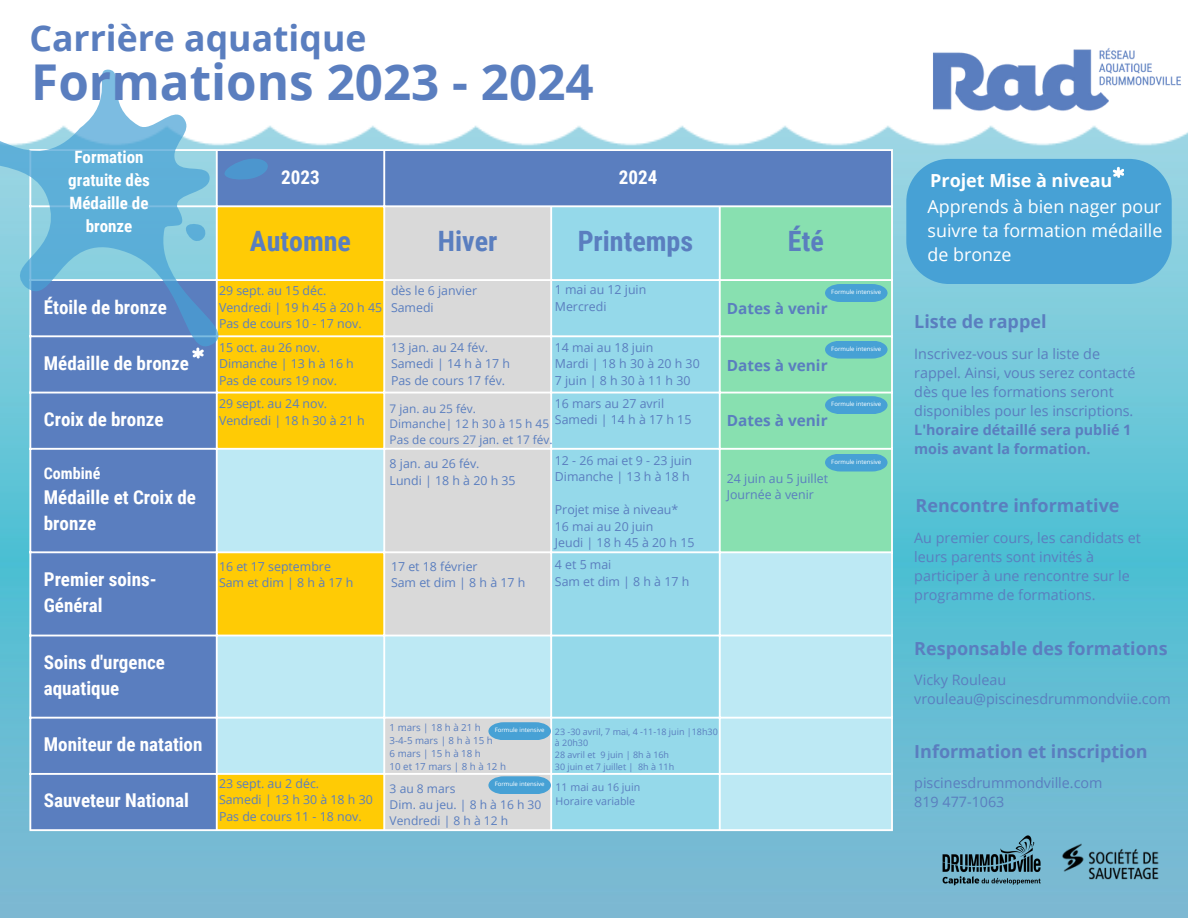
<style>
.page{position:relative;width:1188px;height:918px;background:#fff}
.page>*{position:absolute;margin:0;border:0;box-sizing:border-box;transform-origin:0 0}
.t1{font:700 49.35px "Open Sans";color:#5a7ebf}
.t2{font:700 35.55px "Open Sans";color:#5a7ebf}
.t3{font:700 28.05px "Roboto Condensed";color:#5a7ebf}
.t4{font:700 19.05px/25.8px "Roboto Condensed";color:#fff}
.t5{font:700 18px "Open Sans";color:#5a7ebf}
.t6{font:700 18px "Open Sans";color:#fff}
.t7{font:17.85px/23.9px "Open Sans";color:#fff;text-align:justify}
.t8{font:700 16.95px/22.8px "Roboto Condensed";color:#fff;text-align:center}
.t9{font:700 16.05px "Roboto Condensed";color:#fff}
.t10{font:700 15.3px "Open Sans";color:#5a7ebf}
.t11{font:14.4px/19.2px "Open Sans";color:#5a7ebf}
.t12{font:12.3px "Open Sans";color:#5a7ebf}
.t13{font:12.3px "Open Sans";letter-spacing:.13em;color:#5a7ebf}
.t14{font:12.3px "Open Sans";letter-spacing:.26em;color:#5a7ebf}
.t15{font:12.15px "Open Sans";color:#5a7ebf}
.t16{font:11.85px "Open Sans";color:#5a7ebf}
.t17{font:10.65px "Open Sans";color:#5a7ebf}
.t18{font:9.75px "Open Sans";letter-spacing:.13em;color:#5a7ebf}
.t19{font:9.75px "Open Sans";color:#5a7ebf}
.t20{font:9px/12px "Open Sans";color:#5a7ebf}
.t21{font:6px "Open Sans";color:#fff}
.s1{font-weight:700}
</style>
<div class="page">
<img style="left:0;top:178px;width:1188px;height:740px">
<img style="left:311px;top:125px;width:877px;height:53px">
<img style="left:910px;top:48px;width:278px;height:85px">
<div style="left:31px;top:151px;width:860px;height:678px;background:#5a7ebf"></div>
<div style="left:218px;top:207px;width:165px;height:241px;background:#ffcb05"></div>
<div style="left:385px;top:207px;width:165px;height:241px;background:#d9d9d9"></div>
<div style="left:552px;top:207px;width:167px;height:241px;background:#95d9ea"></div>
<div style="left:721px;top:207px;width:170px;height:241px;background:#88e0b0"></div>
<svg style="left:218px;top:450px;width:673px;height:379px;background:#bbded2"></svg>
<hr style="left:29px;top:151px;width:2px;height:678px;background:#fff">
<hr style="left:216px;top:151px;width:2px;height:678px;background:#fff">
<hr style="left:383px;top:151px;width:2px;height:678px;background:#fff">
<hr style="left:550px;top:207px;width:2px;height:622px;background:#fff">
<hr style="left:719px;top:207px;width:2px;height:622px;background:#fff">
<hr style="left:891px;top:151px;width:2px;height:678px;background:#fff">
<hr style="left:29px;top:149px;width:864px;height:2px;background:#fff">
<hr style="left:29px;top:205px;width:864px;height:2px;background:#fff">
<hr style="left:29px;top:279px;width:864px;height:2px;background:#fff">
<hr style="left:29px;top:335px;width:864px;height:2px;background:#fff">
<hr style="left:29px;top:392px;width:864px;height:2px;background:#fff">
<hr style="left:29px;top:448px;width:864px;height:2px;background:#fff">
<hr style="left:29px;top:551px;width:864px;height:2px;background:#fff">
<hr style="left:29px;top:635px;width:864px;height:1px;background:#fff">
<hr style="left:29px;top:717px;width:864px;height:2px;background:#fff">
<hr style="left:29px;top:773px;width:864px;height:2px;background:#fff">
<hr style="left:29px;top:829px;width:864px;height:2px;background:#fff">
<img style="left:1057px;top:837px;width:108px;height:48px">
<img style="left:925px;top:818px;width:132px;height:85px">
<svg style="left:0;top:69px;width:311px;height:288px"></svg>
<svg style="left:192px;top:348px;width:11px;height:11px"></svg>
<div style="left:906px;top:159px;width:266px;height:125px;background:#47a1d5"></div>
<svg style="left:488px;top:722px;width:63px;height:18px"></svg>
<svg style="left:488px;top:776px;width:63px;height:18px"></svg>
<svg style="left:825px;top:284px;width:63px;height:18px"></svg>
<svg style="left:825px;top:341px;width:63px;height:18px"></svg>
<svg style="left:825px;top:396px;width:63px;height:18px"></svg>
<svg style="left:825px;top:454px;width:63px;height:18px"></svg>
<p class="t2" style="left:29px;top:13px;width:339px">Carrière aquatique</p>
<p class="t1" style="left:31px;top:47px;width:564px">Formations 2023 - 2024</p>
<p class="t8" style="left:68px;top:146px;width:83px">Formation gratuite dès<br>Médaille de bronze</p>
<p class="t4" style="left:44px;top:294px;width:124px">Étoile de bronze</p>
<p class="t4" style="left:44px;top:350px;width:147px">Médaille de bronze</p>
<p class="t4" style="left:44px;top:407px;width:121px">Croix de bronze</p>
<p class="t9" style="left:44px;top:464px;width:58px">Combiné</p>
<p class="t4" style="left:44px;top:484px;width:154px">Médaille et Croix de bronze</p>
<p class="t4" style="left:44px;top:566px;width:114px">Premier soins-<br>Général</p>
<p class="t4" style="left:44px;top:650px;width:123px">Soins d'urgence aquatique</p>
<p class="t4" style="left:44px;top:732px;width:160px">Moniteur de natation</p>
<p class="t4" style="left:44px;top:788px;width:147px">Sauveteur National</p>
<p class="t4" style="left:281px;top:164px;width:40px">2023</p>
<h2 class="t4" style="left:619px;top:164px;width:40px">2024</h2>
<p class="t3" style="left:250px;top:225px;width:103px">Automne</p>
<p class="t3" style="left:438px;top:225px;width:61px">Hiver</p>
<h1 class="t3" style="left:578px;top:225px;width:117px">Printemps</h1>
<p class="t3" style="left:788px;top:225px;width:37px">Été</p>
<p class="t12" style="left:219px;top:282px;width:109px">29 sept. au 15 déc.</p>
<p class="t12" style="left:219px;top:299px;width:165px">Vendredi | 19 h 45 à 20 h 45</p>
<p class="t12" style="left:219px;top:315px;width:144px">Pas de cours 10 - 17 nov.</p>
<p class="t12" style="left:219px;top:339px;width:103px">15 oct. au 26 nov.</p>
<p class="t12" style="left:219px;top:355px;width:136px">Dimanche | 13 h à 16 h</p>
<p class="t12" style="left:219px;top:372px;width:120px">Pas de cours 19 nov.</p>
<p class="t12" style="left:219px;top:395px;width:110px">29 sept. au 24 nov.</p>
<p class="t12" style="left:219px;top:411px;width:147px">Vendredi | 18 h 30 à 21 h</p>
<p class="t12" style="left:219px;top:558px;width:113px">16 et 17 septembre</p>
<p class="t13" style="left:219px;top:574px;width:136px">Sametdim|8hà17h</p>
<p class="t12" style="left:555px;top:281px;width:93px">1 mai au 12 juin</p>
<p class="t12" style="left:555px;top:298px;width:53px">Mercredi</p>
<p class="t12" style="left:555px;top:339px;width:100px">14 mai au 18 juin</p>
<p class="t12" style="left:555px;top:355px;width:146px">Mardi | 18 h 30 à 20 h 30</p>
<p class="t14" style="left:555px;top:372px;width:137px">7juin|8h30à11h30</p>
<p class="t12" style="left:555px;top:394px;width:111px">16 mars au 27 avril</p>
<p class="t12" style="left:555px;top:411px;width:138px">Samedi | 14 h à 17 h 15</p>
<p class="t12" style="left:555px;top:452px;width:139px">12 - 26 mai et 9 - 23 juin</p>
<p class="t12" style="left:555px;top:468px;width:136px">Dimanche | 13 h à 18 h</p>
<p class="t12" style="left:555px;top:501px;width:125px">Projet mise à niveau*</p>
<p class="t12" style="left:555px;top:518px;width:100px">16 mai au 20 juin</p>
<p class="t12" style="left:555px;top:534px;width:141px">Jeudi | 18 h 45 à 20 h 15</p>
<p class="t12" style="left:555px;top:556px;width:58px">4 et 5 mai</p>
<p class="t13" style="left:555px;top:572px;width:136px">Sametdim|8hà17h</p>
<p class="t12" style="left:391px;top:282px;width:88px">dès le 6 janvier</p>
<p class="t12" style="left:391px;top:299px;width:44px">Samedi</p>
<p class="t12" style="left:391px;top:339px;width:99px">13 jan. au 24 fév.</p>
<p class="t12" style="left:391px;top:355px;width:121px">Samedi | 14 h à 17 h</p>
<p class="t12" style="left:391px;top:372px;width:116px">Pas de cours 17 fév.</p>
<p class="t16" style="left:390px;top:400px;width:88px">7 jan. au 25 fév.</p>
<p class="t16" style="left:390px;top:416px;width:161px">Dimanche| 12 h 30 à 15 h 45</p>
<p class="t16" style="left:390px;top:432px;width:165px">Pas de cours 27 jan. et 17 fév.</p>
<p class="t12" style="left:390px;top:455px;width:91px">8 jan. au 26 fév.</p>
<p class="t12" style="left:390px;top:471px;width:128px">Lundi | 18 h à 20 h 35</p>
<p class="t12" style="left:391px;top:558px;width:88px">17 et 18 février</p>
<p class="t13" style="left:391px;top:574px;width:136px">Sametdim|8hà17h</p>
<h3 class="t21" style="left:831px;top:288px;width:51px">Formule intensive</h3>
<p class="t10" style="left:727px;top:297px;width:102px">Dates à venir</p>
<h6 class="t21" style="left:831px;top:344px;width:51px">Formule intensive</h6>
<h3 class="t10" style="left:727px;top:355px;width:102px">Dates à venir</h3>
<h3 class="t21" style="left:831px;top:400px;width:51px">Formule intensive</h3>
<h4 class="t10" style="left:727px;top:410px;width:102px">Dates à venir</h4>
<h6 class="t21" style="left:831px;top:457px;width:51px">Formule intensive</h6>
<h3 class="t12" style="left:727px;top:470px;width:103px">24 juin au 5 juillet</h3>
<h6 class="t12" style="left:727px;top:486px;width:89px">Journée à venir</h6>
<p class="t12" style="left:219px;top:775px;width:102px">23 sept. au 2 déc.</p>
<p class="t12" style="left:219px;top:791px;width:155px">Samedi | 13 h 30 à 18 h 30</p>
<p class="t12" style="left:219px;top:808px;width:144px">Pas de cours 11 - 18 nov.</p>
<p class="t18" style="left:390px;top:721px;width:93px">1mars|18hà21h</p>
<p class="t19" style="left:390px;top:734px;width:105px">3-4-5 mars | 8 h à 15 h</p>
<p class="t18" style="left:390px;top:747px;width:93px">6mars|15hà18h</p>
<h5 class="t18" style="left:390px;top:760px;width:118px">10et17mars|8hà12h</h5>
<p class="t21" style="left:495px;top:780px;width:51px">Formule intensive</p>
<h5 class="t15" style="left:390px;top:780px;width:67px">3 au 8 mars</h5>
<p class="t15" style="left:390px;top:796px;width:153px">Dim. au jeu. | 8 h à 16 h 30</p>
<h5 class="t15" style="left:390px;top:812px;width:120px">Vendredi | 8 h à 12 h</h5>
<p class="t21" style="left:495px;top:726px;width:51px">Formule intensive</p>
<p class="t20" style="left:555px;top:725px;width:164px">23 -30 avril, 7 mai, 4 -11-18 juin |18h30 à 20h30</p>
<p class="t20" style="left:555px;top:749px;width:116px">28 avril et 9 juin | 8h à 16h</p>
<p class="t20" style="left:555px;top:761px;width:121px">30 juin et 7 juillet | 8h à 11h</p>
<p class="t17" style="left:556px;top:779px;width:86px">11 mai au 16 juin</p>
<p class="t17" style="left:556px;top:793px;width:81px">Horaire variable</p>
<p class="t6" style="left:930px;top:168px;width:184px">Projet Mise à niveau</p>
<p class="t7" style="left:928px;top:194px;width:236px">Apprends à bien nager pour suivre ta formation médaille de bronze</p>
<p class="t5" style="left:914px;top:309px;width:134px">Liste de rappel</p>
<p class="t11" style="left:914px;top:344px;width:223px">Inscrivez-vous sur la liste de rappel. Ainsi, vous serez contacté dès que les formations seront disponibles pour les inscriptions.<br><span class="s1">L'horaire détaillé sera publié 1 mois avant la formation.</span></p>
<p class="t5" style="left:916px;top:493px;width:206px">Rencontre informative</p>
<p class="t11" style="left:914px;top:527px;width:228px">Au premier cours, les candidats et leurs parents sont invités à participer à une rencontre sur le programme de formations.</p>
<p class="t5" style="left:914px;top:635px;width:255px">Responsable des formations</p>
<p class="t11" style="left:914px;top:670px;width:258px">Vicky Rouleau vrouleau@piscinesdrummondviie.com</p>
<p class="t5" style="left:914px;top:738px;width:235px">Information et inscription</p>
<p class="t11" style="left:914px;top:772px;width:190px">piscinesdrummondville.com<br>819 477-1063</p>
</div>
